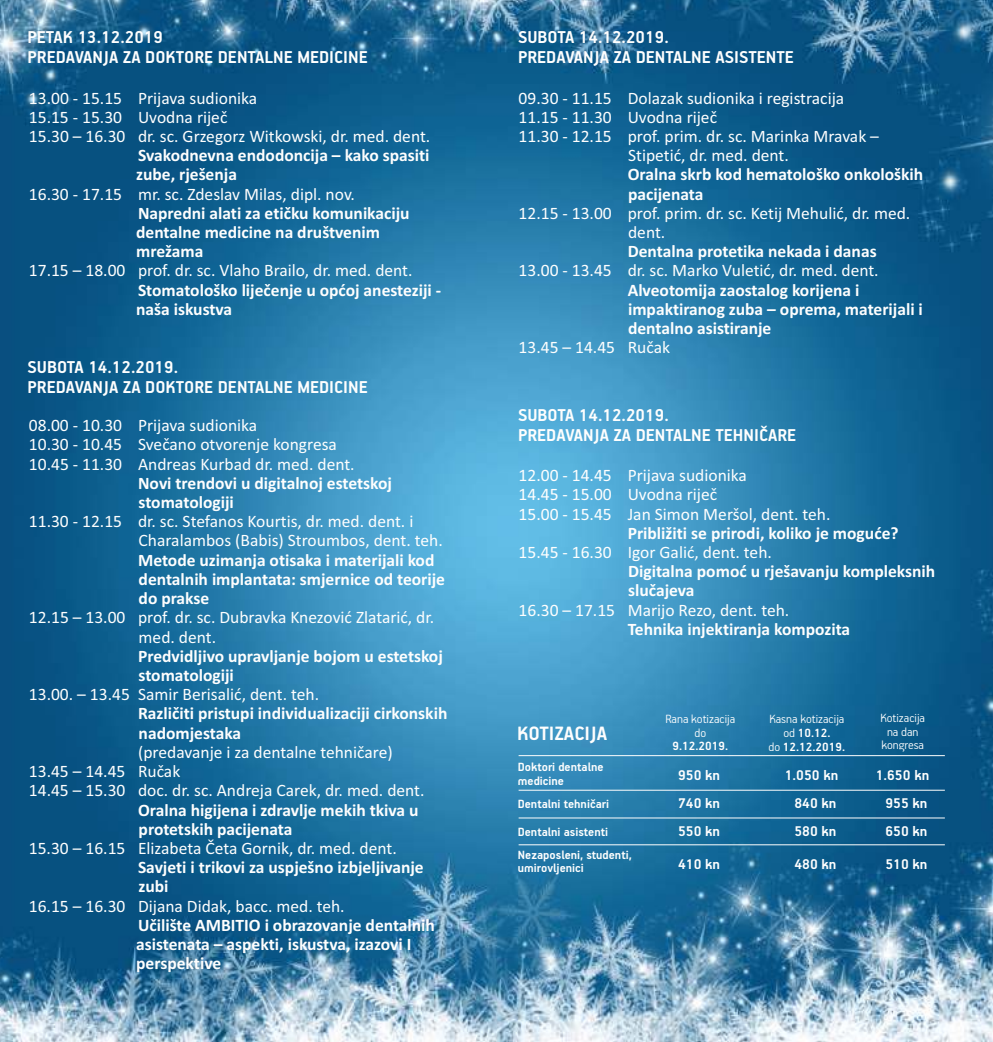
<style>
.page{position:relative;width:993px;height:1042px;background:#fff}
.page>*{position:absolute;margin:0;border:0;box-sizing:border-box;transform-origin:0 0}
.t1{font:700 21.7px "PF Handbook Pro";color:#fefefe}
.t2{font:700 19.25px/19.8px "PF Handbook Pro";color:#fefefe}
.t3{font:17.5px/19.2px "Calibri";color:#fefefe}
.t4{font:700 17.5px/19.2px "Calibri";color:#fefefe}
.t5{font:700 15.75px "PF Handbook Pro";color:#fefefe}
.t6{font:700 13.3px/13.7px "PF Handbook Pro";color:#fefefe}
.t7{font:300 13.3px/13.3px "PF Handbook Pro";color:#fefefe;text-align:center}
.s1{font-weight:700}
</style>
<div class="page">
<img style="left:0;top:0;width:992px;height:1042px">
<hr style="left:518px;top:755px;width:426px;height:1px;background:#fefefe">
<hr style="left:518px;top:790px;width:426px;height:1px;background:#fefefe">
<hr style="left:518px;top:817px;width:426px;height:1px;background:#fefefe">
<hr style="left:518px;top:844px;width:426px;height:1px;background:#fefefe">
<p class="t2" style="left:27px;top:28px;width:342px">PETAK 13.12.2019<br>PREDAVANJA ZA DOKTORE DENTALNE MEDICINE</p>
<p class="t3" style="left:29px;top:89px;width:230px">13.00 - 15.15 Prijava sudionika</p>
<p class="t3" style="left:29px;top:109px;width:200px">15.15 - 15.30 Uvodna riječ</p>
<p class="t3" style="left:29px;top:128px;width:403px">15.30 – 16.30 dr. sc. Grzegorz Witkowski, dr. med. dent.</p>
<p class="t4" style="left:136px;top:147px;width:295px">Svakodnevna endodoncija – kako spasiti zube, rješenja</p>
<p class="t3" style="left:29px;top:186px;width:327px">16.30 - 17.15 mr. sc. Zdeslav Milas, dipl. nov.</p>
<p class="t4" style="left:136px;top:205px;width:275px">Napredni alati za etičku komunikaciju dentalne medicine na društvenim mrežama</p>
<p class="t3" style="left:29px;top:262px;width:385px">17.15 – 18.00 prof. dr. sc. Vlaho Brailo, dr. med. dent.</p>
<p class="t4" style="left:136px;top:282px;width:306px">Stomatološko liječenje u općoj anesteziji - naša iskustva</p>
<p class="t2" style="left:27px;top:358px;width:342px">SUBOTA 14.12.2019.<br>PREDAVANJA ZA DOKTORE DENTALNE MEDICINE</p>
<p class="t3" style="left:29px;top:417px;width:230px">08.00 - 10.30 Prijava sudionika</p>
<p class="t3" style="left:29px;top:436px;width:309px">10.30 - 10.45 Svečano otvorenje kongresa</p>
<p class="t4" style="left:138px;top:475px;width:255px">Novi trendovi u digitalnoj estetskoj stomatologiji</p>
<p class="t3" style="left:29px;top:455px;width:327px">10.45 - 11.30 Andreas Kurbad dr. med. dent.</p>
<p class="t3" style="left:138px;top:513px;width:306px;text-indent:-110px">11.30 - 12.15 dr. sc. Stefanos Kourtis, dr. med. dent. i<br>Charalambos (Babis) Stroumbos, dent. teh.</p>
<p class="t4" style="left:138px;top:552px;width:308px">Metode uzimanja otisaka i materijali kod dentalnih implantata: smjernice od teorije do prakse</p>
<p class="t3" style="left:139px;top:609px;width:297px;text-indent:-110px">12.15 – 13.00 prof. dr. sc. Dubravka Knezović Zlatarić, dr. med. dent.</p>
<p class="t4" style="left:138px;top:648px;width:306px">Predvidljivo upravljanje bojom u estetskoj stomatologiji</p>
<p class="t3" style="left:29px;top:686px;width:291px">13.00. – 13.45 Samir Berisalić, dent. teh.</p>
<p class="t4" style="left:138px;top:705px;width:311px">Različiti pristupi individualizaciji cirkonskih nadomjestaka</p>
<p class="t3" style="left:29px;top:744px;width:365px;text-indent:109px">(predavanje i za dentalne tehničare)<br>13.45 – 14.45 Ručak</p>
<p class="t4" style="left:138px;top:801px;width:282px">Oralna higijena i zdravlje mekih tkiva u protetskih pacijenata</p>
<p class="t3" style="left:29px;top:840px;width:369px">15.30 – 16.15 Elizabeta Četa Gornik, dr. med. dent.</p>
<p class="t3" style="left:29px;top:782px;width:397px">14.45 – 15.30 doc. dr. sc. Andreja Carek, dr. med. dent.</p>
<p class="t4" style="left:138px;top:859px;width:287px">Savjeti i trikovi za uspješno izbjeljivanje zubi</p>
<p class="t3" style="left:29px;top:897px;width:317px">16.15 – 16.30 Dijana Didak, bacc. med. teh.</p>
<p class="t4" style="left:136px;top:917px;width:300px">Učilište AMBITIO i obrazovanje dentalnih asistenata – aspekti, iskustva, izazovi I perspektive</p>
<p class="t2" style="left:518px;top:28px;width:277px">SUBOTA 14.12.2019.<br>PREDAVANJA ZA DENTALNE ASISTENTE</p>
<p class="t3" style="left:518px;top:89px;width:327px">09.30 - 11.15 Dolazak sudionika i registracija<br>11.15 - 11.30 Uvodna riječ</p>
<p class="t3" style="left:628px;top:128px;width:252px;text-indent:-109px">11.30 - 12.15 prof. prim. dr. sc. Marinka Mravak –<br>Stipetić, dr. med. dent.</p>
<p class="t4" style="left:627px;top:166px;width:297px">Oralna skrb kod hematološko onkoloških pacijenata</p>
<p class="t3" style="left:628px;top:205px;width:284px;text-indent:-109px">12.15 - 13.00 prof. prim. dr. sc. Ketij Mehulić, dr. med. dent.</p>
<p class="t4" style="left:627px;top:243px;width:250px">Dentalna protetika nekada i danas</p>
<p class="t3" style="left:518px;top:262px;width:361px">13.00 - 13.45 dr. sc. Marko Vuletić, dr. med. dent.</p>
<p class="t4" style="left:627px;top:282px;width:296px">Alveotomija zaostalog korijena i impaktiranog zuba – oprema, materijali i dentalno asistiranje</p>
<p class="t3" style="left:518px;top:339px;width:153px">13.45 – 14.45 Ručak</p>
<p class="t2" style="left:518px;top:406px;width:280px">SUBOTA 14.12.2019.<br>PREDAVANJA ZA DENTALNE TEHNIČARE</p>
<p class="t3" style="left:518px;top:457px;width:313px;line-height:38.5px">12.00 - 14.45 Prijava sudionika<br>15.00 - 15.45 Jan Simon Meršol, dent. teh.<br>15.45 - 16.30 Igor Galić, dent. teh.</p>
<p class="t4" style="left:628px;top:563px;width:308px">Digitalna pomoć u rješavanju kompleksnih slučajeva</p>
<p class="t4" style="left:627px;top:621px;width:224px">Tehnika injektiranja kompozita</p>
<p class="t3" style="left:518px;top:486px;width:200px">14.45 - 15.00 Uvodna riječ</p>
<p class="t4" style="left:627px;top:525px;width:272px">Približiti se prirodi, koliko je moguće?</p>
<p class="t3" style="left:518px;top:601px;width:272px">16.30 – 17.15 Marijo Rezo, dent. teh.</p>
<p class="t1" style="left:517px;top:724px;width:92px">KOTIZACIJA</p>
<p class="t7" style="left:665px;top:713px;width:71px">Rana kotizacija do</p>
<p class="t6" style="left:672px;top:740px;width:57px">9.12.2019.</p>
<p class="t7" style="left:768px;top:713px;width:78px">Kasna kotizacija od <span class="s1">10.12.<br></span>do <span class="s1">12.12.2019.</span></p>
<p class="t7" style="left:880px;top:712px;width:46px">Kotizacija na dan kongresa</p>
<p class="t6" style="left:517px;top:761px;width:87px">Doktori dentalne medicine</p>
<p class="t6" style="left:517px;top:790px;width:93px;line-height:28.2px">Dentalni tehničari<br>Dentalni asistenti</p>
<p class="t6" style="left:518px;top:848px;width:115px">Nezaposleni, studenti, umirovljenici</p>
<p class="t5" style="left:677px;top:768px;width:44px">950 kn</p>
<p class="t5" style="left:784px;top:768px;width:55px">1.050 kn</p>
<p class="t5" style="left:875px;top:768px;width:55px">1.650 kn</p>
<p class="t5" style="left:677px;top:796px;width:44px">740 kn</p>
<p class="t5" style="left:794px;top:796px;width:44px">840 kn</p>
<p class="t5" style="left:885px;top:796px;width:44px">955 kn</p>
<p class="t5" style="left:677px;top:824px;width:44px">550 kn</p>
<p class="t5" style="left:794px;top:824px;width:44px">580 kn</p>
<p class="t5" style="left:885px;top:824px;width:44px">650 kn</p>
<p class="t5" style="left:677px;top:857px;width:44px">410 kn</p>
<p class="t5" style="left:794px;top:857px;width:44px">480 kn</p>
<p class="t5" style="left:885px;top:857px;width:44px">510 kn</p>
</div>
